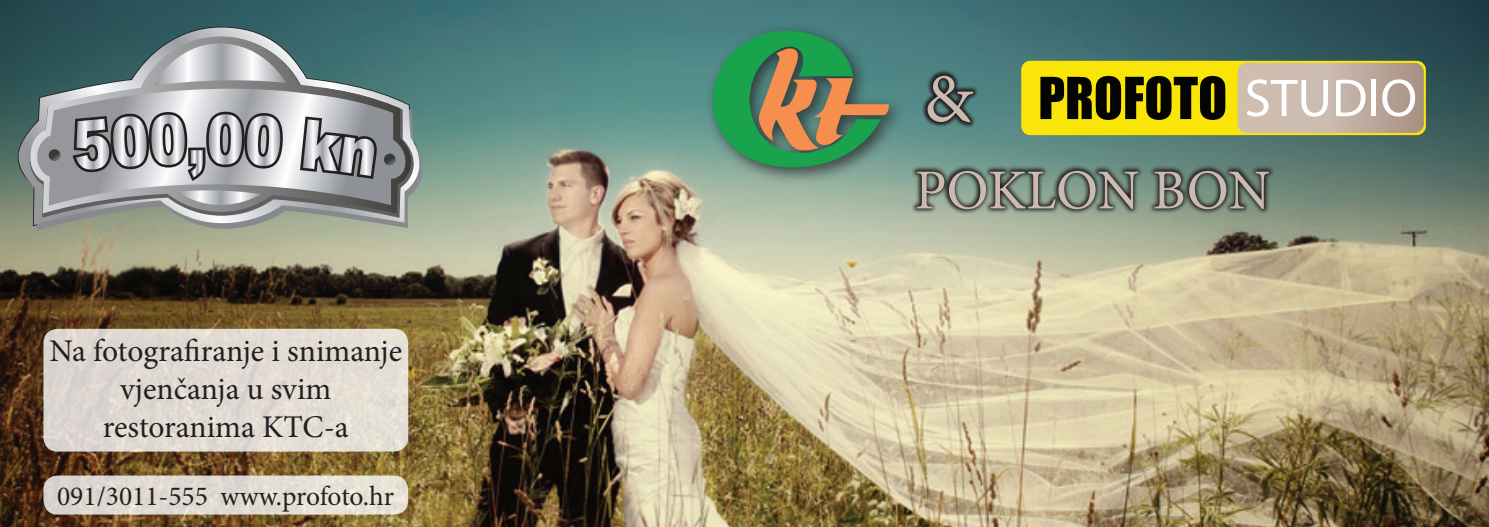
<style>
.page{position:relative;width:1489px;height:527px;background:#fff}
.page>*{position:absolute;margin:0;border:0;box-sizing:border-box;transform-origin:0 0}
.t1{font:68.75px "Minion Pro";color:#cabab0}
.t2{font:56.5px "Minion Pro";letter-spacing:-.01em;color:#cabab0}
.t3{font:31.5px/38px "Minion Pro";color:#231f20;text-align:center}
.t4{font:27.5px "Minion Pro";color:#231f20}
</style>
<div class="page">
<img style="left:0;top:0;width:1488px;height:526px">
<div style="left:704px;top:22px;width:202px;height:163px;background:#231f20;opacity:.75"></div>
<svg style="left:712px;top:29px;width:177px;height:138px;background:#5c8a5e"></svg>
<div style="left:1021px;top:61px;width:404px;height:74px;background:#f9e608;border-radius:9px"></div>
<svg style="left:1040px;top:76px;width:185px;height:44px"></svg>
<svg style="left:1237px;top:63px;width:186px;height:70px;background:#cdbeb1"></svg>
<svg style="left:921px;top:70px;width:57px;height:58px;background:#3a5353"></svg>
<svg style="left:18px;top:27px;width:402px;height:214px;background:#50716e"></svg>
<svg style="left:28px;top:35px;width:389px;height:212px;background:#9da590"></svg>
<svg style="left:30px;top:36px;width:382px;height:177px;background:#5a7a7b"></svg>
<svg style="left:37px;top:89px;width:369px;height:116px;background:#9b9ea0"></svg>
<svg style="left:176px;top:190px;width:96px;height:32px;background:#acadaf"></svg>
<svg style="left:49px;top:149px;width:11px;height:12px"></svg>
<svg style="left:69px;top:23px;width:221px;height:161px;background:#99a1a4"></svg>
<svg style="left:297px;top:114px;width:99px;height:68px;background:#9c9ea1"></svg>
<svg style="left:910px;top:165px;width:365px;height:49px;background:#5a685f"></svg>
<div style="left:43px;top:328px;width:365px;height:123px;background:#e1dad2;border-radius:14px"></div>
<div style="left:43px;top:475px;width:365px;height:39px;background:linear-gradient(to right,#d9d3cf,#e9e4d7);border-radius:14px"></div>
<p class="t3" style="left:49px;top:332px;width:354px">Na fotografiranje i snimanje vjenčanja u svim restoranima KTC-a</p>
<p class="t4" style="left:57px;top:477px;width:338px">091/3011-555 www.profoto.hr</p>
<h1 class="t1" style="left:923px;top:53px;width:50px">&amp;</h1>
<h2 class="t2" style="left:914px;top:152px;width:357px">POKLON BON</h2>
</div>
